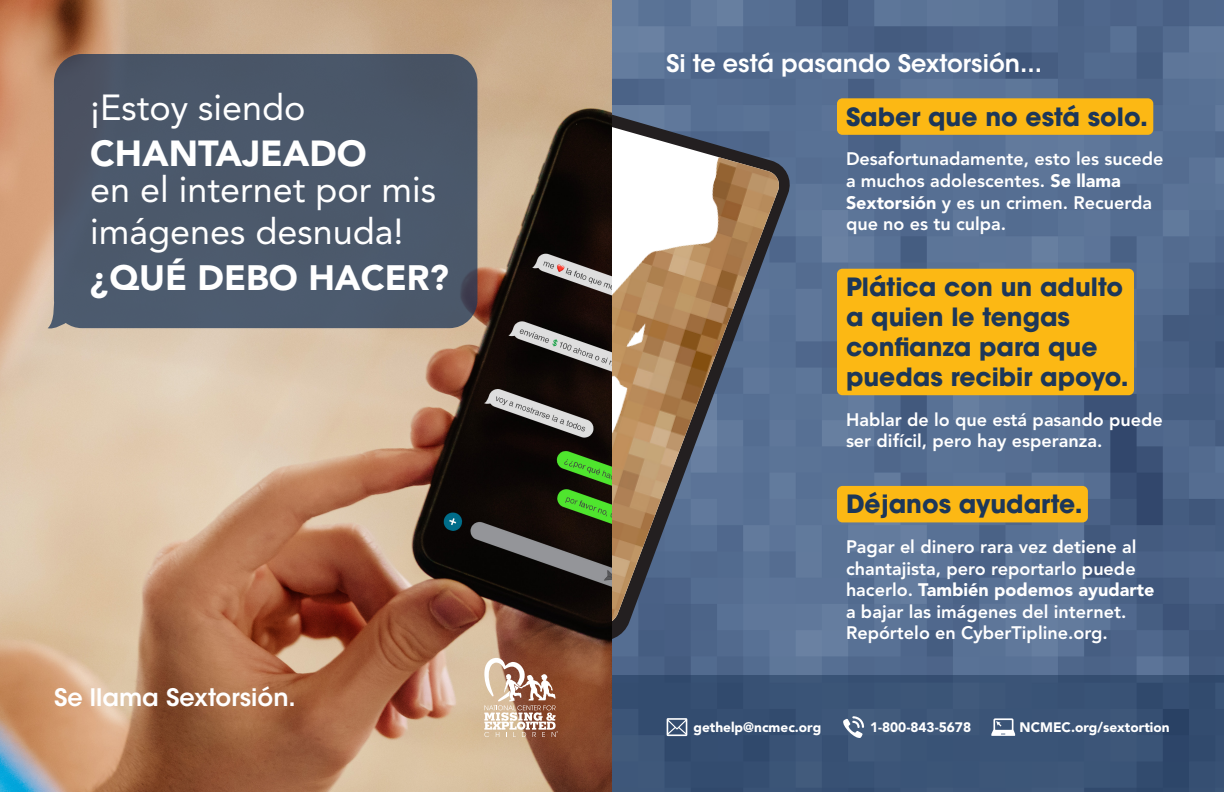
<style>
.page{position:relative;width:1224px;height:792px;background:#fff}
.page>*{position:absolute;margin:0;border:0;box-sizing:border-box;transform-origin:0 0}
.t1{font:36px/46px "Avenir LT Std";color:#fff}
.t2{font:900 35px "Avenir LT Std";color:#fff}
.t3{font:700 25px/30px "ITC Avant Garde Std";color:#1d3759}
.t4{font:600 24px "ITC Avant Garde Std";color:#fff}
.t5{font:800 18px/21.6px "Avenir LT Std";color:#fff}
.t6{font:900 13.7px "Avenir LT Std";color:#fff}
.s1{font-weight:900}
</style>
<div class="page">
<img style="left:0;top:0;width:1224px;height:792px">
<svg style="left:403px;top:107px;width:390px;height:537px;background:#656979"></svg>
<svg style="left:401px;top:117px;width:380px;height:509px;background:#a6826c"></svg>
<img style="left:433px;top:119px;width:348px;height:507px">
<div style="left:612px;top:675px;width:612px;height:117px;background:#3a5376"></div>
<div style="left:48px;top:54px;width:429px;height:275px;background:#4b586b"></div>
<svg style="left:484px;top:658px;width:74px;height:79px"></svg>
<svg style="left:667px;top:718px;width:20px;height:18px"></svg>
<svg style="left:843px;top:716px;width:21px;height:22px"></svg>
<svg style="left:991px;top:718px;width:24px;height:18px"></svg>
<div style="left:837px;top:98px;width:316px;height:37px;background:#fcb814;border-radius:5px"></div>
<div style="left:837px;top:269px;width:297px;height:126px;background:#fcb814;border-radius:5px"></div>
<div style="left:837px;top:486px;width:251px;height:36px;background:#fcb814;border-radius:5px"></div>
<p class="t1" style="left:90px;top:85px;width:278px">¡Estoy siendo<br><span class="s1">CHANTAJEADO</span></p>
<p class="t1" style="left:90px;top:169px;width:348px;line-height:42px">en el internet por mis imágenes desnuda!</p>
<p class="t2" style="left:90px;top:256px;width:361px">¿QUÉ DEBO HACER?</p>
<p class="t4" style="left:54px;top:682px;width:243px">Se llama Sextorsión.</p>
<p class="t4" style="left:666px;top:48px;width:378px">Si te está pasando Sextorsión...</p>
<p class="t3" style="left:846px;top:102px;width:304px">Saber que no está solo.</p>
<p class="t5" style="left:846px;top:148px;width:319px">Desafortunadamente, esto les sucede a muchos adolescentes. <span class="s1">Se llama<br>Sextorsión</span> y es un crimen. Recuerda que no es tu culpa.</p>
<p class="t3" style="left:846px;top:272px;width:284px">Plática con un adulto a quien le tengas confianza para que puedas recibir apoyo.</p>
<p class="t5" style="left:846px;top:409px;width:318px">Hablar de lo que está pasando puede ser difícil, pero hay esperanza.</p>
<p class="t3" style="left:846px;top:489px;width:238px">Déjanos ayudarte.</p>
<p class="t5" style="left:846px;top:536px;width:310px">Pagar el dinero rara vez detiene al chantajista, pero reportarlo puede hacerlo. <span class="s1">También podemos ayudarte </span>a bajar las imágenes del internet.<br>Repórtelo en CyberTipline.org.</p>
<p class="t6" style="left:693px;top:719px;width:130px">gethelp@ncmec.org</p>
<p class="t6" style="left:870px;top:719px;width:103px">1-800-843-5678</p>
<p class="t6" style="left:1020px;top:719px;width:151px">NCMEC.org/sextortion</p>
</div>
